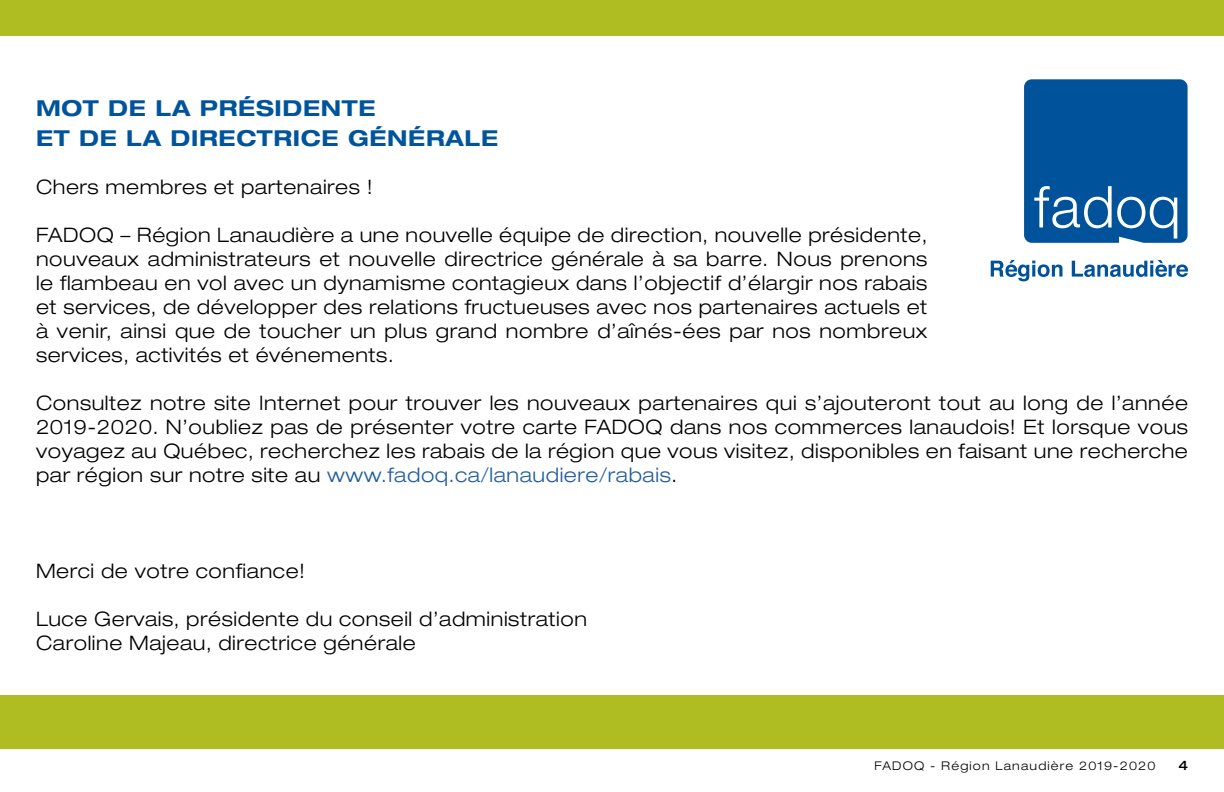
<style>
.page{position:relative;width:1224px;height:792px;background:#fff}
.page>*{position:absolute;margin:0;border:0;box-sizing:border-box;transform-origin:0 0}
.t1{font:700 expanded 22px/30px "Helvetica Neue LT Std";letter-spacing:.03em;color:#00549c}
.t2{font:300 expanded 20px/24px "Helvetica Neue LT Std";letter-spacing:.03em;color:#000;text-align:justify}
.t3{font:500 expanded 13px "Helvetica Neue LT Std";color:#000}
.t4{font:300 expanded 12px "Helvetica Neue LT Std";letter-spacing:.1em;color:#000}
.s1{color:#215e9e}
</style>
<div class="page">
<svg style="left:1024px;top:79px;width:164px;height:164px"></svg>
<svg style="left:991px;top:260px;width:72px;height:21px"></svg>
<svg style="left:1072px;top:260px;width:116px;height:17px"></svg>
<div style="left:0;top:0;width:1224px;height:36px;background:#afbc22"></div>
<div style="left:0;top:695px;width:1224px;height:54px;background:#afbc22"></div>
<p class="t1" style="left:36px;top:92px;width:464px">MOT DE LA PRÉSIDENTE<br>ET DE LA DIRECTRICE GÉNÉRALE</p>
<p class="t2" style="left:36px;top:174px;width:338px">Chers membres et partenaires !</p>
<p class="t2" style="left:36px;top:222px;width:893px">FADOQ – Région Lanaudière a une nouvelle équipe de direction, nouvelle présidente, nouveaux administrateurs et nouvelle directrice générale à sa barre. Nous prenons le flambeau en vol avec un dynamisme contagieux dans l’objectif d’élargir nos rabais et services, de développer des relations fructueuses avec nos partenaires actuels et à venir, ainsi que de toucher un plus grand nombre d’aînés-ées par nos nombreux services, activités et événements.</p>
<p class="t2" style="left:36px;top:390px;width:1153px">Consultez notre site Internet pour trouver les nouveaux partenaires qui s’ajouteront tout au long de l’année 2019-2020. N’oubliez pas de présenter votre carte FADOQ dans nos commerces lanaudois! Et lorsque vous voyagez au Québec, recherchez les rabais de la région que vous visitez, disponibles en faisant une recherche par région sur notre site au <span class="s1">www.fadoq.ca/lanaudiere/rabais</span>.</p>
<p class="t2" style="left:36px;top:558px;width:271px">Merci de votre confiance!</p>
<p class="t2" style="left:36px;top:606px;width:552px">Luce Gervais, présidente du conseil d’administration<br>Caroline Majeau, directrice générale</p>
<p class="t4" style="left:874px;top:758px;width:283px">FADOQ - Région Lanaudière 2019-2020</p>
<p class="t3" style="left:1178px;top:757px;width:11px">4</p>
</div>
